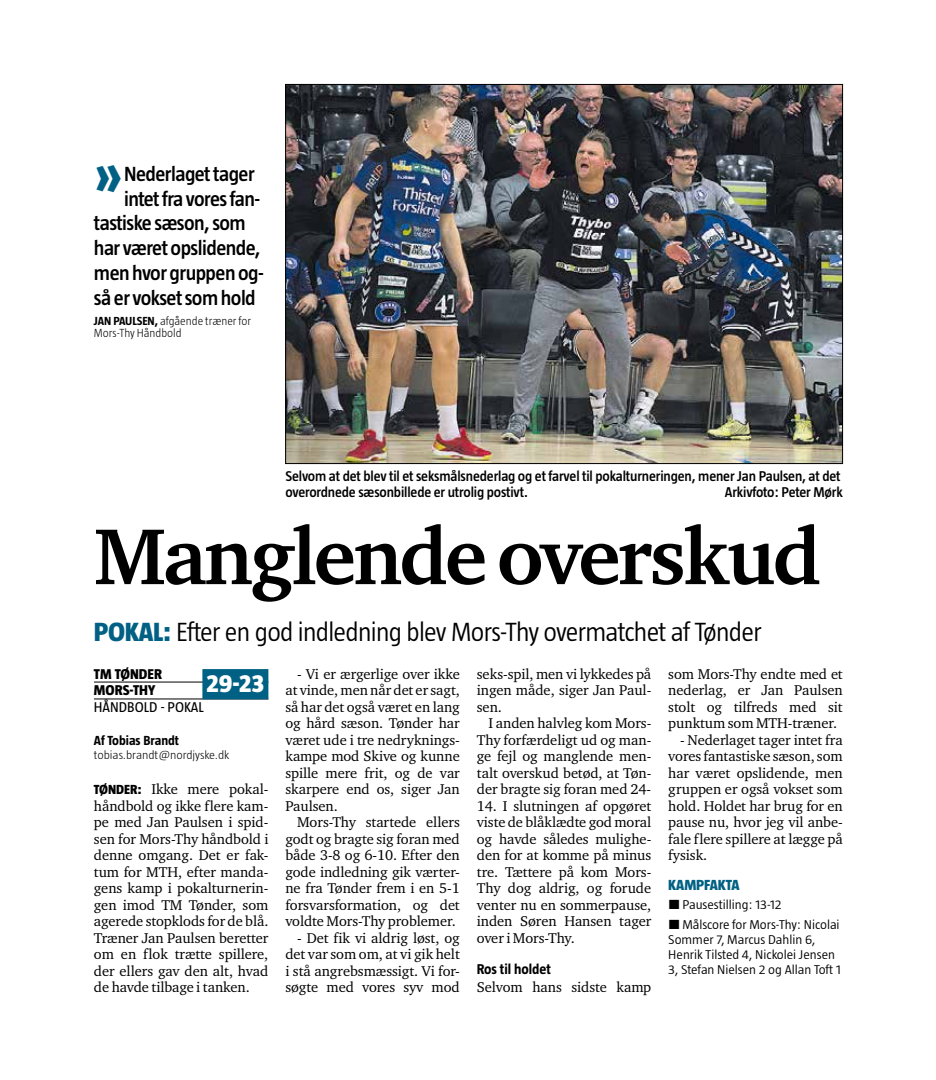
<style>
.page{position:relative;width:936px;height:1080px;background:#fff}
.page>*{position:absolute;margin:0;border:0;box-sizing:border-box;transform-origin:0 0}
.t1{font:700 81px "Charter ITC Std";letter-spacing:-.035em;color:#000}
.t2{font:800 54.45px "Taz";color:#006184;scale:.91 1}
.t3{font:300 27px "Taz";letter-spacing:-.025em;color:#000}
.t4{font:800 25.5px "Taz";color:#fff}
.t5{font:600 21px "Taz";letter-spacing:-.025em;color:#000}
.t6{font:800 15px "Taz";color:#006184}
.t7{font:14.55px/16.5px "Charter ITC Std";letter-spacing:-.005em;color:#000;text-align:justify}
.t8{font:600 14.55px/16.5px "Taz";letter-spacing:-.01em;color:#000}
.t9{font:800 14.55px/16.5px "Taz";color:#000}
.t10{font:14.55px "Taz";color:#000}
.t11{font:700 14.55px "Taz";color:#000}
.t12{font:700 13.5px "Taz";color:#000}
.t13{font:300 13.05px/15px "Taz";color:#000;scale:1.06 1}
.t14{font:300 12px/12px "Taz";color:#000}
.t15{font:300 12px "Taz";color:#000;scale:1.06 1}
.s1{font-weight:700}
.s2{font-weight:800;color:#006184}
.s3{font-family:"Taz";font-weight:800;font-size:13.5px}
.s4{font-family:"NM Interstate"}
</style>
<div class="page">
<hr style="left:94px;top:682px;width:174px;height:1px;background:#000">
<hr style="left:94px;top:699px;width:174px;height:1px;background:#000">
<div style="left:202px;top:669px;width:66px;height:30px;background:#006184"></div>
<img style="left:287px;top:86px;width:553px;height:376px">
<h2 class="t2" style="left:94px;top:146px;width:33px">»</h2>
<h3 class="t5" style="left:124px;top:162px;width:132px">Nederlaget tager</h3>
<h3 class="t5" style="left:124px;top:187px;width:137px">intet fra vores fan-</h3>
<h3 class="t5" style="left:94px;top:212px;width:153px">tastiske sæson, som</h3>
<h3 class="t5" style="left:94px;top:236px;width:168px">har været opslidende,</h3>
<h3 class="t5" style="left:94px;top:261px;width:171px">men hvor gruppen og-</h3>
<h3 class="t5" style="left:94px;top:286px;width:163px">så er vokset som hold</h3>
<p class="t14" style="left:94px;top:315px;width:158px"><span class="s1">JAN PAULSEN,</span> afgående træner for<br>Mors-Thy Håndbold</p>
<p class="t8" style="left:285px;top:467px;width:556px">Selvom at det blev til et seksmålsnederlag og et farvel til pokalturneringen, mener Jan Paulsen, at det overordnede sæsonbillede er utrolig postivt.</p>
<p class="t8" style="left:724px;top:484px;width:119px">Arkivfoto: Peter Mørk</p>
<h1 class="t1" style="left:94px;top:506px;width:728px">Manglende overskud</h1>
<h3 class="t3" style="left:94px;top:617px;width:669px"><span class="s2">POKAL:</span> Efter en god indledning blev Mors-Thy overmatchet af Tønder</h3>
<p class="t9" style="left:94px;top:665px;width:70px">TM TØNDER<br>MORS-THY</p>
<h3 class="t4" style="left:207px;top:670px;width:59px">29-23</h3>
<p class="t10" style="left:94px;top:699px;width:111px">HÅNDBOLD - POKAL</p>
<p class="t12" style="left:94px;top:733px;width:87px">Af Tobias Brandt</p>
<p class="t15" style="left:94px;top:748px;width:129px">tobias.brandt@nordjyske.dk</p>
<p class="t7" style="left:94px;top:781px;width:176px"><span class="s3">TØNDER:</span> Ikke mere pokal&shy;håndbold og ikke flere kam&shy;pe med Jan Paulsen i spid&shy;sen for Mors-Thy håndbold i denne omgang. Det er fak&shy;tum for MTH, efter manda&shy;gens kamp i pokalturnerin&shy;gen imod TM Tønder, som agerede stopklods for de blå.<br>Træner Jan Paulsen beretter om en flok trætte spillere, der ellers gav den alt, hvad de havde tilbage i tanken.</p>
<p class="t7" style="left:285px;top:665px;width:176px;text-indent:12px">- Vi er ærgerlige over ikke at vinde, men når det er sagt, så har det også været en lang og hård sæson. Tønder har været ude i tre nedryknings&shy;kampe mod Skive og kunne spille mere frit, og de var skarpere end os, siger Jan Paulsen.</p>
<p class="t7" style="left:285px;top:814px;width:176px;text-indent:12px">Mors-Thy startede ellers godt og bragte sig foran med både 3-8 og 6-10. Efter den gode indledning gik værter&shy;ne fra Tønder frem i en 5-1 forsvarsformation, og det voldte Mors-Thy problemer.</p>
<p class="t7" style="left:285px;top:929px;width:176px;text-indent:12px">- Det fik vi aldrig løst, og det var som om, at vi gik helt i stå angrebsmæssigt. Vi for&shy;søgte med vores syv mod</p>
<p class="t7" style="left:477px;top:665px;width:176px">seks-spil, men vi lykkedes på ingen måde, siger Jan Paul&shy;sen.</p>
<p class="t7" style="left:477px;top:715px;width:176px;text-indent:12px">I anden halvleg kom Mors-Thy forfærdeligt ud og man&shy;ge fejl og manglende men&shy;talt overskud betød, at Tøn&shy;der bragte sig foran med 24-</p>
<p class="t7" style="left:477px;top:797px;width:176px">14. I slutningen af opgøret viste de blåklædte god moral og havde således mulighe&shy;den for at komme på minus tre. Tættere på kom Mors-Thy dog aldrig, og forude venter nu en sommerpause, inden Søren Hansen tager over i Mors-Thy.</p>
<p class="t11" style="left:477px;top:961px;width:76px">Ros til holdet</p>
<p class="t7" style="left:477px;top:979px;width:176px">Selvom hans sidste kamp</p>
<p class="t7" style="left:668px;top:665px;width:176px">som Mors-Thy endte med et nederlag, er Jan Paulsen stolt og tilfreds med sit punktum som MTH-træner.</p>
<p class="t7" style="left:668px;top:731px;width:176px;text-indent:12px">- Nederlaget tager intet fra vores fantastiske sæson, som har været opslidende, men gruppen er også vokset som hold. Holdet har brug for en pause nu, hvor jeg vil anbe&shy;fale flere spillere at lægge på fysisk.</p>
<p class="t6" style="left:668px;top:877px;width:73px">KAMPFAKTA</p>
<p class="t13" style="left:668px;top:895px;width:163px;line-height:19.2px"><span class="s4">{</span>Pausestilling: 13-12 <span class="s4">{</span>Målscore for Mors-Thy: Nicolai</p>
<p class="t13" style="left:668px;top:932px;width:164px">Sommer 7, Marcus Dahlin 6,<br>Henrik Tilsted 4, Nickolei Jensen<br>3, Stefan Nielsen 2 og Allan Toft 1</p>
</div>
